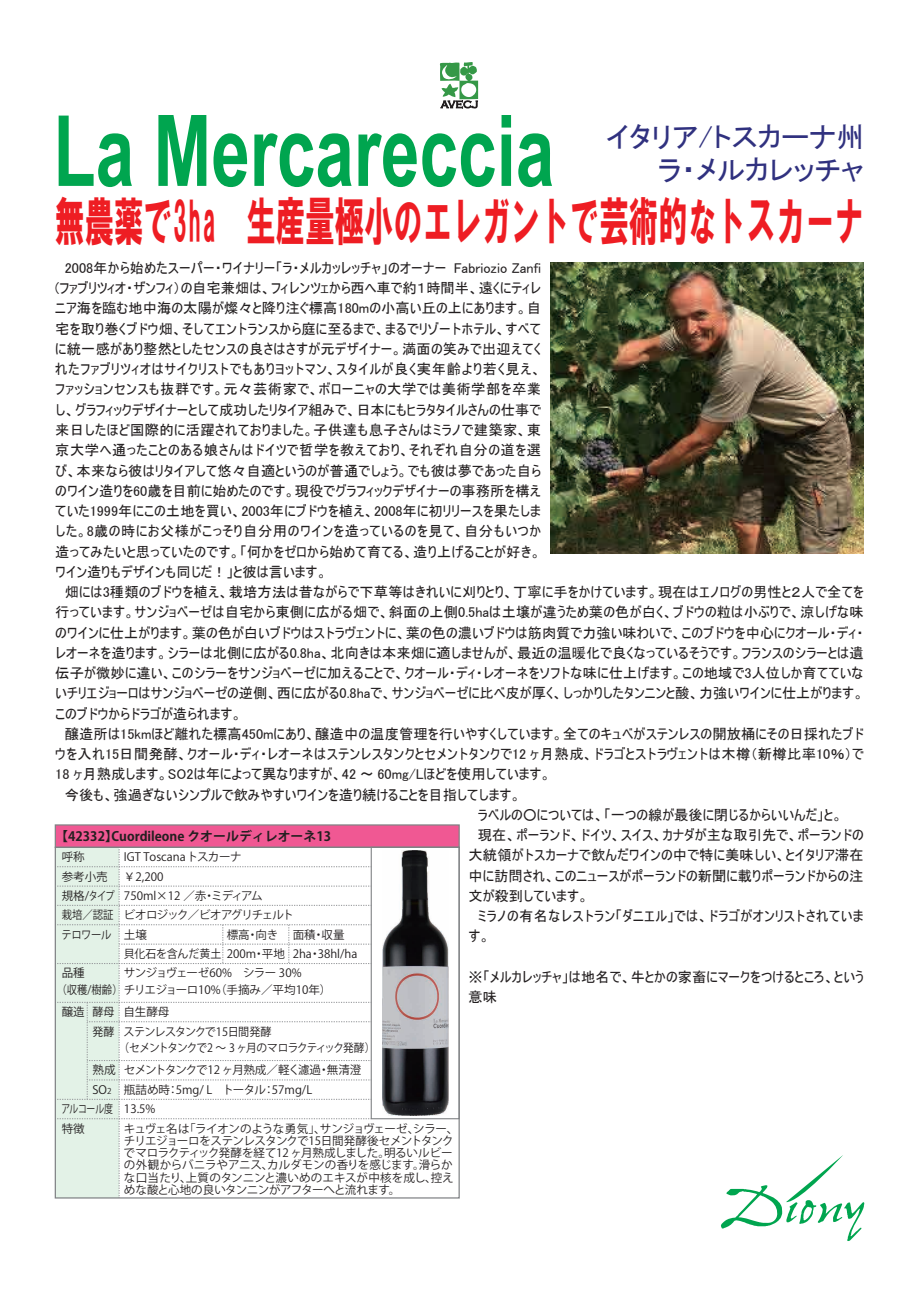
<style>
.page{position:relative;width:919px;height:1289px;background:#fff}
.page>*{position:absolute;margin:0;border:0;box-sizing:border-box;transform-origin:0 0}
.t1{font:700 99px "Arial";color:#00a54f;scale:.7 1}
.t2{font:52.5px "HG Soei Kakugothic UB";color:#ee1d23;scale:.56 1}
.t3{font:28.8px/32.8px "JK P Gothic";color:#30317f;text-align:right}
.t4{font:14.25px/20.2px "MS UI Gothic";letter-spacing:.01em;color:#231f20}
.t5{font:14.25px "MS UI Gothic";letter-spacing:.035em;color:#231f20}
.t6{font:14.25px "MS UI Gothic";letter-spacing:.045em;color:#231f20}
.t7{font:14.25px "MS UI Gothic";letter-spacing:.04em;color:#231f20}
.t8{font:14.25px "MS UI Gothic";letter-spacing:.03em;color:#231f20}
.t9{font:700 12.9px "Koz Go Pro";color:#231f20}
.t10{font:11.55px/12.3px "Koz Go Pro";letter-spacing:-.02em;color:#231f20}
.t11{font:11.55px/19.4px "Koz Go Pro";color:#231f20}
.t12{font:11.55px/19.4px "Koz Go Pro";letter-spacing:-.05em;color:#231f20}
.t13{font:11.55px/16.5px "Koz Go Pro";letter-spacing:-.08em;color:#231f20;scale:.96 1}
.t14{font:11.55px "Koz Go Pro";letter-spacing:-.08em;color:#231f20}
.t15{font:11.55px/19.5px "Koz Go Pro";letter-spacing:-.02em;color:#231f20;scale:.77 1}
.t16{font:11.55px "Koz Go Pro";letter-spacing:-.02em;color:#231f20;scale:.9 1}
.t17{font:11.55px "Koz Go Pro";letter-spacing:-.02em;color:#231f20;scale:.95 1}
.s1{font-size:8.1px}
</style>
<div class="page">
<svg style="left:721px;top:1155px;width:143px;height:86px"></svg>
<img style="left:550px;top:263px;width:313px;height:291px">
<svg style="left:439px;top:62px;width:39px;height:47px"></svg>
<img style="left:382px;top:850px;width:66px;height:265px">
<div style="left:55px;top:824px;width:404px;height:24px;background:#f05893;border:1px solid #808285"></div>
<div style="left:370px;top:846px;width:89px;height:273px;border:1px solid #808285"></div>
<svg style="left:55px;top:847px;width:316px;height:351px"></svg>
<h1 class="t1" style="left:53px;top:81px;width:717px">La Mercareccia</h1>
<h3 class="t3" style="left:605px;top:120px;width:261px">イタリア/トスカーナ州ラ・メルカレッチャ</h3>
<h2 class="t2" style="left:55px;top:194px;width:1445px">無農薬で3ha　生産量極小のエレガントで芸術的なトスカーナ</h2>
<p class="t4" style="left:55px;top:258px;width:487px">　2008年から始めたスーパー・ワイナリー「ラ・メルカッレッチャ」のオーナー Fabriozio Zanfi</p>
<p class="t4" style="left:55px;top:278px;width:487px">(ファブリツィオ・ザンフィ）の自宅兼畑は、フィレンツェから西へ車で約１時間半、遠くにティレ</p>
<p class="t4" style="left:55px;top:298px;width:487px">ニア海を臨む地中海の太陽が燦々と降り注ぐ標高180mの小高い丘の上にあります。自</p>
<p class="t4" style="left:55px;top:318px;width:487px">宅を取り巻くブドウ畑、そしてエントランスから庭に至るまで、まるでリゾートホテル、すべて</p>
<p class="t4" style="left:55px;top:339px;width:487px">に統一感があり整然としたセンスの良さはさすが元デザイナー。満面の笑みで出迎えてく</p>
<p class="t6" style="left:55px;top:362px;width:487px">れたファブリツィオはサイクリストでもありヨットマン、スタイルが良く実年齢より若く見え、</p>
<p class="t5" style="left:55px;top:382px;width:487px">ファッションセンスも抜群です。元々芸術家で、ボローニャの大学では美術学部を卒業</p>
<p class="t4" style="left:55px;top:399px;width:487px">し、グラフィックデザイナーとして成功したリタイア組みで、日本にもヒラタタイルさんの仕事で</p>
<p class="t4" style="left:55px;top:420px;width:487px">来日したほど国際的に活躍されておりました。子供達も息子さんはミラノで建築家、東</p>
<p class="t7" style="left:55px;top:443px;width:487px">京大学へ通ったことのある娘さんはドイツで哲学を教えており、それぞれ自分の道を選</p>
<p class="t4" style="left:55px;top:460px;width:487px">び、本来なら彼はリタイアして悠々自適というのが普通でしょう。でも彼は夢であった自ら</p>
<p class="t4" style="left:55px;top:480px;width:487px">のワイン造りを60歳を目前に始めたのです。現役でグラフィックデザイナーの事務所を構え</p>
<p class="t4" style="left:55px;top:501px;width:487px">ていた1999年にこの土地を買い、2003年にブドウを植え、2008年に初リリースを果たしま</p>
<p class="t6" style="left:55px;top:524px;width:487px">した。8歳の時にお父様がこっそり自分用のワインを造っているのを見て、自分もいつか</p>
<p class="t4" style="left:55px;top:541px;width:487px">造ってみたいと思っていたのです。「何かをゼロから始めて育てる、造り上げることが好き。</p>
<p class="t4" style="left:55px;top:561px;width:273px">ワイン造りもデザインも同じだ！」と彼は言います。</p>
<p class="t4" style="left:55px;top:582px;width:810px">　畑には3種類のブドウを植え、栽培方法は昔ながらで下草等はきれいに刈りとり、丁寧に手をかけています。現在はエノログの男性と２人で全てを</p>
<p class="t4" style="left:55px;top:602px;width:809px">行っています。サンジョベーゼは自宅から東側に広がる畑で、斜面の上側0.5haは土壌が違うため葉の色が白く、ブドウの粒は小ぶりで、涼しげな味</p>
<p class="t4" style="left:55px;top:622px;width:809px">のワインに仕上がります。葉の色が白いブドウはストラヴェントに、葉の色の濃いブドウは筋肉質で力強い味わいで、このブドウを中心にクオール・ディ・</p>
<p class="t4" style="left:55px;top:642px;width:809px">レオーネを造ります。シラーは北側に広がる0.8ha、北向きは本来畑に適しませんが、最近の温暖化で良くなっているそうです。フランスのシラーとは遺</p>
<p class="t4" style="left:55px;top:663px;width:809px">伝子が微妙に違い、このシラーをサンジョベーゼに加えることで、クオール・ディ・レオーネをソフトな味に仕上げます。この地域で3人位しか育てていな</p>
<p class="t4" style="left:55px;top:683px;width:810px">いチリエジョーロはサンジョベーゼの逆側、西に広がる0.8haで、サンジョベーゼに比べ皮が厚く、しっかりしたタンニンと酸、力強いワインに仕上がります。</p>
<p class="t4" style="left:55px;top:703px;width:188px">このブドウからドラゴが造られます。</p>
<p class="t4" style="left:55px;top:723px;width:809px">　醸造所は15kmほど離れた標高450mにあり、醸造中の温度管理を行いやすくしています。全てのキュベがステンレスの開放桶にその日採れたブド</p>
<p class="t5" style="left:55px;top:747px;width:809px">ウを入れ15日間発酵、クオール・ディ・レオーネはステンレスタンクとセメントタンクで12 ヶ月熟成、ドラゴとストラヴェントは木樽（新樽比率10％）で</p>
<p class="t4" style="left:55px;top:764px;width:497px">18 ヶ月熟成します。SO2は年によって異なりますが、42 ～ 60mg/Lほどを使用しています。</p>
<p class="t4" style="left:55px;top:784px;width:467px">　今後も、強過ぎないシンプルで飲みやすいワインを造り続けることを目指してします。</p>
<p class="t4" style="left:468px;top:804px;width:375px">　ラベルの○については、「一つの線が最後に閉じるからいいんだ」と。</p>
<p class="t4" style="left:468px;top:825px;width:396px">　現在、ポーランド、ドイツ、スイス、カナダが主な取引先で、ポーランドの</p>
<p class="t4" style="left:468px;top:845px;width:396px">大統領がトスカーナで飲んだワインの中で特に美味しい、とイタリア滞在</p>
<p class="t4" style="left:468px;top:865px;width:396px">中に訪問され、このニュースがポーランドの新聞に載りポーランドからの注</p>
<p class="t4" style="left:468px;top:885px;width:122px">文が殺到しています。</p>
<p class="t8" style="left:468px;top:909px;width:396px">　ミラノの有名なレストラン「ダニエル」では、ドラゴがオンリストされていま</p>
<p class="t4" style="left:468px;top:926px;width:23px">す。</p>
<p class="t4" style="left:468px;top:966px;width:396px">※「メルカレッチャ」は地名で、牛とかの家畜にマークをつけるところ、という意味</p>
<p class="t17" style="left:92px;top:1023px;width:25px">発酵</p>
<p class="t9" style="left:55px;top:828px;width:277px">【42332】Cuordileone クオールディレオーネ13</p>
<p class="t10" style="left:62px;top:847px;width:48px;line-height:19.4px">呼称<br>参考小売</p>
<p class="t11" style="left:124px;top:847px;width:119px">IGT Toscana トスカーナ￥2,200</p>
<p class="t12" style="left:124px;top:886px;width:179px">750ml×12 ／赤・ミディアム<br>ビオロジック／ビオアグリチェルト土壌<br>貝化石を含んだ黄土<br>サンジョヴェーゼ60%　シラー 30%</p>
<p class="t10" style="left:62px;top:886px;width:54px;line-height:19.2px">規格/タイプ栽培／認証</p>
<p class="t11" style="left:227px;top:925px;width:60px">標高・向き<br>200m・平地</p>
<p class="t11" style="left:293px;top:925px;width:66px">面積・収量<br>2ha・38hl/ha</p>
<p class="t16" style="left:61px;top:926px;width:57px">テロワール</p>
<p class="t11" style="left:56px;top:965px;width:276px;line-height:16.5px;text-indent:5px">品種<br>（収穫/樹齢）チリエジョーロ10%（手摘み／平均10年）</p>
<p class="t10" style="left:62px;top:1006px;width:25px">醸造</p>
<p class="t10" style="left:124px;top:1006px;width:47px">自生酵母</p>
<p class="t17" style="left:92px;top:1004px;width:25px">酵母</p>
<p class="t13" style="left:119px;top:1023px;width:269px;text-indent:5px">ステンレスタンクで15日間発酵<br>（セメントタンクで2 ～ 3 ヶ月のマロラクティック発酵）</p>
<p class="t11" style="left:124px;top:1080px;width:190px">瓶詰め時：5mg/ L　トータル：57mg/L<br>13.5%</p>
<p class="t10" style="left:92px;top:1064px;width:25px">熟成</p>
<p class="t14" style="left:124px;top:1062px;width:239px">セメントタンクで12 ヶ月熟成／軽く濾過・無清澄</p>
<p class="t10" style="left:92px;top:1083px;width:20px">SO<span class="s1">2</span></p>
<p class="t15" style="left:61px;top:1099px;width:69px">アルコール度特徴</p>
<p class="t10" style="left:124px;top:1122px;width:336px">キュヴェ名は「ライオンのような勇気」、サンジョヴェーゼ、シラー、チリエジョーロをステンレスタンクで15日間発酵後セメントタンクでマロラクティック発酵を経て12 ヶ月熟成しました。明るいルビーの外観からバニラやアニス、カルダモンの香りを感じます。滑らかな口当たり、上質のタンニンと濃いめのエキスが中核を成し、控えめな酸と心地の良いタンニンがアフターへと流れます。</p>
</div>
